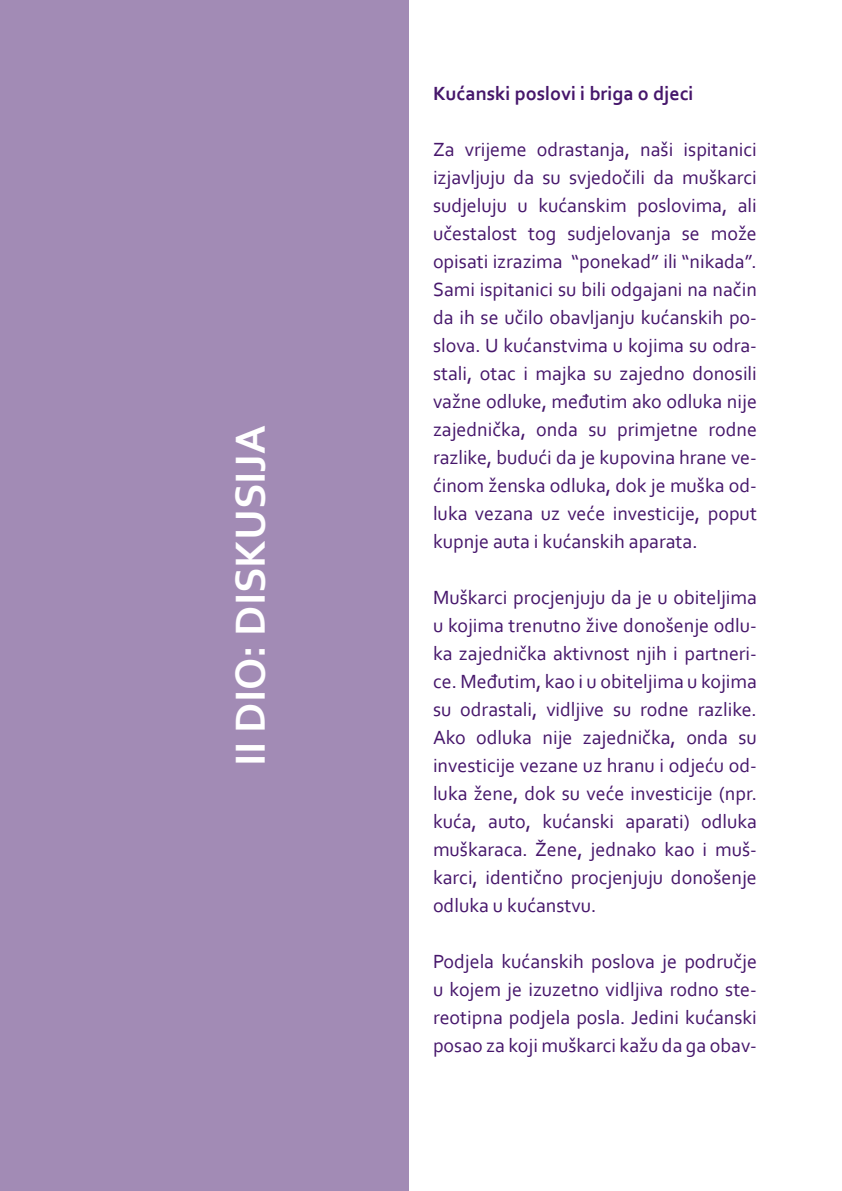
<style>
.page{position:relative;width:842px;height:1191px;background:#fff}
.page>*{position:absolute;margin:0;border:0;box-sizing:border-box;transform-origin:0 0}
.t1{font:700 44px "Corbel";color:#fff}
.t2{font:20px/28px "Corbel";color:#46166b;text-align:justify}
.t3{font:700 20px "Corbel";color:#46166b}
</style>
<div class="page">
<div style="left:0;top:0;width:409px;height:1191px;background:#a28bb5"></div>
<h1 class="t1" style="left:223px;top:766px;width:342px;rotate:-90deg">II DIO: DISKUSIJA</h1>
<p class="t3" style="left:433px;top:81px;width:262px">Kućanski poslovi i briga o djeci</p>
<p class="t2" style="left:433px;top:135px;width:325px">Za vrijeme odrastanja, naši ispitanici izjavljuju da su svjedočili da muškarci sudjeluju u kućanskim poslovima, ali učestalost tog sudjelovanja se može opisati izrazima “ponekad” ili “nikada”.<br>Sami ispitanici su bili odgajani na način da ih se učilo obavljanju kućanskih po&shy;slova. U kućanstvima u kojima su odra&shy;stali, otac i majka su zajedno donosili važne odluke, međutim ako odluka nije zajednička, onda su primjetne rodne razlike, budući da je kupovina hrane ve&shy;ćinom ženska odluka, dok je muška od&shy;luka vezana uz veće investicije, poput kupnje auta i kućanskih aparata.</p>
<p class="t2" style="left:433px;top:583px;width:325px">Muškarci procjenjuju da je u obiteljima u kojima trenutno žive donošenje odlu&shy;ka zajednička aktivnost njih i partneri&shy;ce. Međutim, kao i u obiteljima u kojima su odrastali, vidljive su rodne razlike.<br>Ako odluka nije zajednička, onda su investicije vezane uz hranu i odjeću od&shy;luka žene, dok su veće investicije (npr. kuća, auto, kućanski aparati) odluka muškaraca. Žene, jednako kao i muš&shy;karci, identično procjenjuju donošenje odluka u kućanstvu.</p>
<p class="t2" style="left:433px;top:947px;width:325px">Podjela kućanskih poslova je područje u kojem je izuzetno vidljiva rodno ste&shy;reotipna podjela posla. Jedini kućanski posao za koji muškarci kažu da ga obav-</p>
</div>
